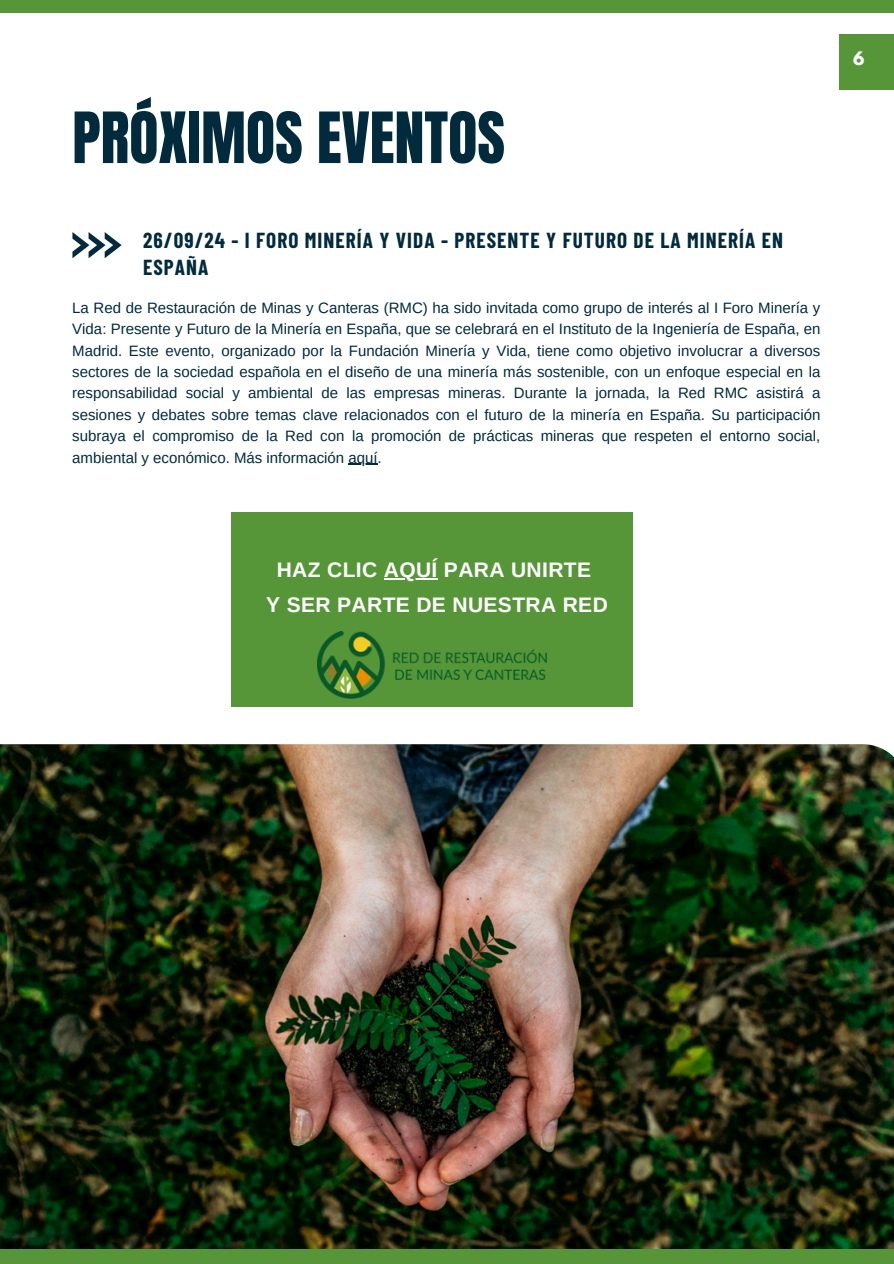
<style>
.page{position:relative;width:894px;height:1264px;background:#fff}
.page>*{position:absolute;margin:0;border:0;box-sizing:border-box;transform-origin:0 0}
.t1{font:60px "Anton";color:#022a3d}
.t2{font:700 21.15px/27px "Barlow Condensed";letter-spacing:.05em;color:#022a3d}
.t3{font:700 21px/34.8px "Arimo";letter-spacing:.015em;color:#fff;text-align:center}
.t4{font:700 16.5px "League Spartan";color:#fff}
.t5{font:15px/21.3px "Arimo";color:#022a3d;text-align:justify}
</style>
<div class="page">
<img style="left:0;top:744px;width:893px;height:505px">
<svg style="left:72px;top:232px;width:50px;height:26px"></svg>
<div style="left:0;top:0;width:893px;height:12px;background:#569639"></div>
<div style="left:0;top:1249px;width:893px;height:14px;background:#569639"></div>
<div style="left:839px;top:34px;width:54px;height:55px;background:#569639"></div>
<div style="left:231px;top:512px;width:401px;height:195px;background:#569639"></div>
<img style="left:317px;top:631px;width:229px;height:67px">
<svg style="left:348px;top:464px;width:29px;height:1px"></svg>
<hr style="left:384px;top:578px;width:53px;height:1px;background:#fff">
<p class="t1" style="left:72px;top:95px;width:434px">PRÓXIMOS EVENTOS</p>
<p class="t2" style="left:143px;top:226px;width:641px">26/09/24 - I FORO MINERÍA Y VIDA - PRESENTE Y FUTURO DE LA MINERÍA EN<br>ESPAÑA</p>
<h3 class="t5" style="left:72px;top:297px;width:749px">La Red de Restauración de Minas y Canteras (RMC) ha sido invitada como grupo de interés al I Foro Minería y Vida: Presente y Futuro de la Minería en España, que se celebrará en el Instituto de la Ingeniería de España, en Madrid. Este evento, organizado por la Fundación Minería y Vida, tiene como objetivo involucrar a diversos sectores de la sociedad española en el diseño de una minería más sostenible, con un enfoque especial en la responsabilidad social y ambiental de las empresas mineras. Durante la jornada, la Red RMC asistirá a sesiones y debates sobre temas clave relacionados con el futuro de la minería en España. Su participación subraya el compromiso de la Red con la promoción de prácticas mineras que respeten el entorno social, ambiental y económico. Más información aquí.</h3>
<p class="t4" style="left:852px;top:51px;width:13px">6</p>
<p class="t3" style="left:266px;top:552px;width:343px">HAZ CLIC AQUÍ PARA UNIRTE<br>Y SER PARTE DE NUESTRA RED</p>
</div>
